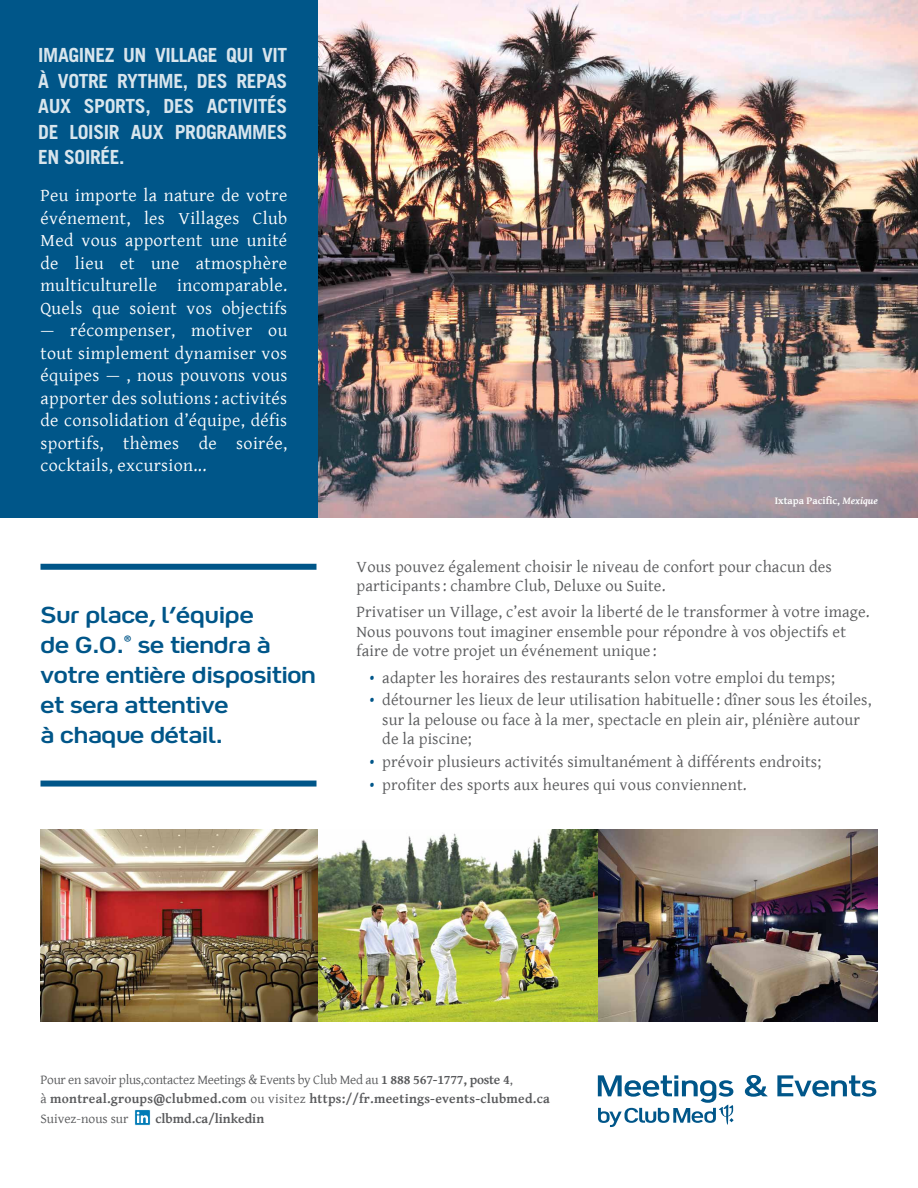
<style>
.page{position:relative;width:918px;height:1188px;background:#fff}
.page>*{position:absolute;margin:0;border:0;box-sizing:border-box;transform-origin:0 0}
.t1{font:24px/30px "Happiness V";color:#005689}
.t2{font:700 19.5px/25.5px "Trade Gothic LT Std";letter-spacing:-.02em;color:#fff;text-align:justify}
.t3{font:18px/22.5px "Gentium Basic";letter-spacing:.02em;color:#fff;text-align:justify}
.t4{font:16.5px/19.5px "Gentium Basic";letter-spacing:.01em;color:#58595b}
.t5{font:700 13.5px/19.2px "Gentium Basic";letter-spacing:.02em;color:#58595b}
.t6{font:700 13.5px "Gentium Basic";color:#58595b}
.t7{font:700 10.5px "Gentium Basic";color:#fff}
.s1{font-style:italic}
.s2{color:#005689}
.s3{font-weight:400}
</style>
<div class="page">
<img style="left:318px;top:0;width:600px;height:517px">
<img style="left:40px;top:830px;width:838px;height:191px">
<div style="left:0;top:0;width:318px;height:517px;background:#005689"></div>
<svg style="left:598px;top:1075px;width:136px;height:52px"></svg>
<svg style="left:745px;top:1075px;width:23px;height:22px"></svg>
<svg style="left:777px;top:1075px;width:99px;height:22px"></svg>
<div style="left:40px;top:781px;width:276px;height:6px;background:#005689"></div>
<div style="left:40px;top:564px;width:276px;height:6px;background:#005689"></div>
<div style="left:135px;top:1110px;width:15px;height:15px;background:#007bb6"></div>
<div style="left:134px;top:1109px;width:17px;height:17px;border:1px solid #fff"></div>
<svg style="left:137px;top:1112px;width:14px;height:11px"></svg>
<p class="t2" style="left:38px;top:42px;width:251px">IMAGINEZ UN VILLAGE QUI VIT À VOTRE RYTHME, DES REPAS AUX SPORTS, DES ACTIVITÉS DE LOISIR AUX PROGRAMMES EN SOIRÉE.</p>
<p class="t3" style="left:40px;top:184px;width:248px">Peu importe la nature de votre événement, les Villages Club Med vous apportent une unité de lieu et une atmosphère multiculturelle incomparable.<br>Quels que soient vos objectifs</p>
<p class="t3" style="left:40px;top:319px;width:248px">— récompenser, motiver ou tout simplement dynamiser vos équipes — , nous pouvons vous apporter des solutions: activités de consolidation d’équipe, défis sportifs, thèmes de soirée, cocktails, excursion...</p>
<h1 class="t1" style="left:40px;top:600px;width:277px">Sur place, l’équipe<br>de G.O.<sup>®</sup> se tiendra à votre entière disposition et sera attentive<br>à chaque détail.</h1>
<p class="t7" style="left:775px;top:493px;width:105px">Ixtapa Pacific, <span class="s1">Mexique</span></p>
<p class="t4" style="left:356px;top:556px;width:477px">Vous pouvez également choisir le niveau de confort pour chacun des participants: chambre Club, Deluxe ou Suite.</p>
<p class="t4" style="left:356px;top:602px;width:515px">Privatiser un Village, c’est avoir la liberté de le transformer à votre image.<br>Nous pouvons tout imaginer ensemble pour répondre à vos objectifs et faire de votre projet un événement unique :</p>
<p class="t4" style="left:370px;top:667px;width:466px"><span class="s2">•</span> adapter les horaires des restaurants selon votre emploi du temps;</p>
<p class="t4" style="left:382px;top:690px;width:491px;text-indent:-12px"><span class="s2">•</span> détourner les lieux de leur utilisation habituelle : dîner sous les étoiles, sur la pelouse ou face à la mer, spectacle en plein air, plénière autour de la piscine;</p>
<p class="t4" style="left:370px;top:752px;width:453px"><span class="s2">•</span> prévoir plusieurs activités simultanément à différents endroits;</p>
<p class="t4" style="left:370px;top:774px;width:378px"><span class="s2">•</span> profiter des sports aux heures qui vous conviennent.</p>
<p class="t5" style="left:40px;top:1070px;width:511px"><span class="s3">Pour en savoir plus,contactez Meetings &amp; Events by Club Med au</span> 1 888 567-1777, poste 4<span class="s3">,<br>à</span> montreal.groups@clubmed.com <span class="s3">ou visitez</span> https://fr.meetings-events-clubmed.ca<br><span class="s3">Suivez-nous sur</span></p>
<p class="t6" style="left:155px;top:1108px;width:110px">clbmd.ca/linkedin</p>
</div>
